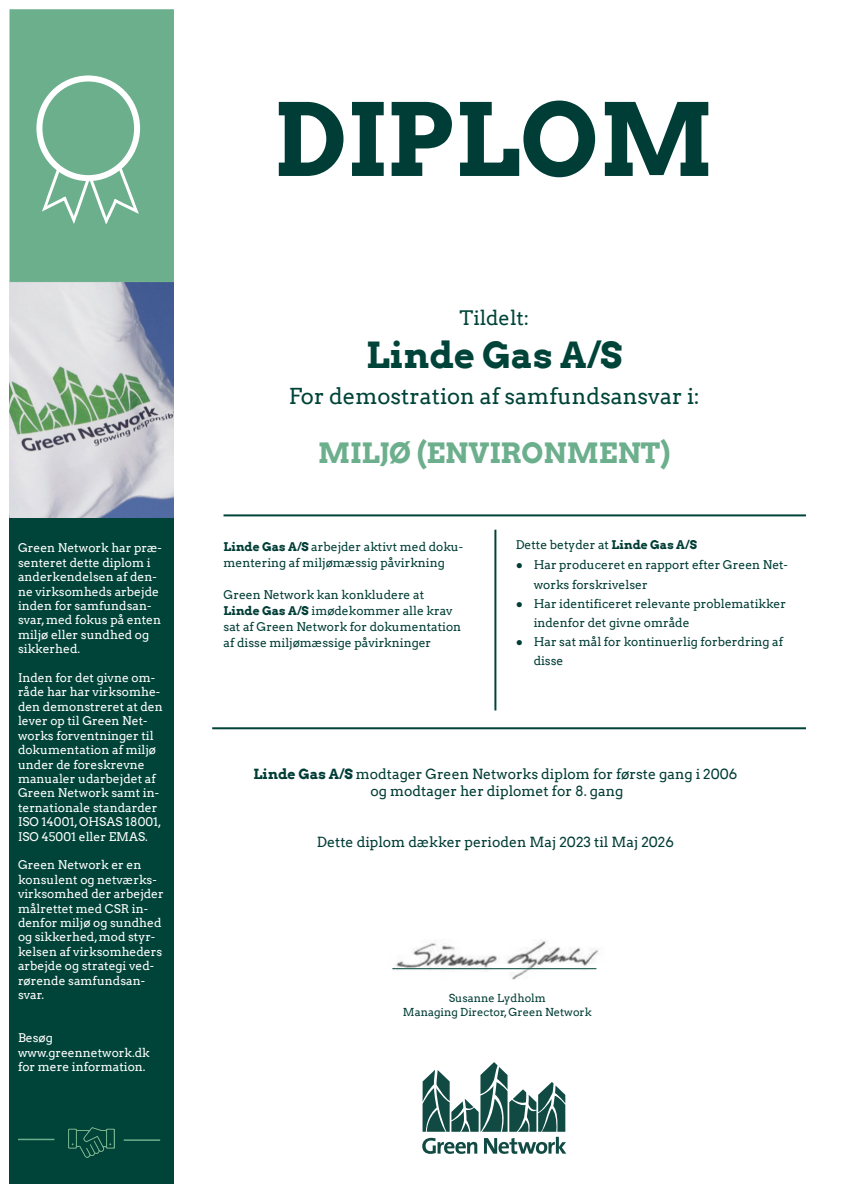
<style>
.page{position:relative;width:842px;height:1191px;background:#fff}
.page>*{position:absolute;margin:0;border:0;box-sizing:border-box;transform-origin:0 0}
.t1{font:700 100px "Arvo";color:#003d36}
.t2{font:700 36px "Arvo";color:#004439}
.t3{font:700 28px "Arvo";color:#6caf8d}
.t4{font:22px "Arvo";color:#004439}
.t5{font:20px "Arvo";color:#004439}
.t6{font:14px "Arvo";color:#003d36}
.t7{font:12px/14.4px "Arvo";color:#fff}
.t8{font:12px/16px "Arvo";color:#003d36}
.t9{font:11px "Arvo";color:#003d36}
.s1{font-weight:700}
.s2{font-family:"Arial"}
</style>
<div class="page">
<hr style="left:494px;top:529px;width:2px;height:181px;background:#004439">
<hr style="left:223px;top:514px;width:583px;height:2px;background:#004439">
<hr style="left:212px;top:727px;width:594px;height:2px;background:#004439">
<svg style="left:422px;top:1062px;width:144px;height:91px"></svg>
<img style="left:392px;top:940px;width:207px;height:40px">
<hr style="left:392px;top:968px;width:204px;height:1px;background:#004439">
<div style="left:10px;top:518px;width:164px;height:665px;background:#004439"></div>
<img style="left:10px;top:282px;width:164px;height:236px">
<div style="left:10px;top:9px;width:164px;height:273px;background:#6caf8d"></div>
<div style="left:36px;top:75px;width:104px;height:106px;border:6px solid #fff;border-radius:50%"></div>
<svg style="left:42px;top:162px;width:97px;height:62px"></svg>
<img style="left:69px;top:1127px;width:46px;height:30px">
<hr style="left:124px;top:1139px;width:36px;height:1px;background:#6caf8d">
<hr style="left:18px;top:1138px;width:36px;height:2px;background:#6caf8d">
<p class="t7" style="left:18px;top:541px;width:145px">Green Network har præ&shy;senteret dette diplom i anderkendelsen af den&shy;ne virksomheds arbejde inden for samfundsan&shy;svar, med fokus på enten miljø eller sundhed og sikkerhed.</p>
<p class="t7" style="left:18px;top:670px;width:146px">Inden for det givne om&shy;råde har har virksomhe&shy;den demonstreret at den lever op til Green Net&shy;works forventninger til dokumentation af miljø under de foreskrevne manualer udarbejdet af<br>Green Network samt in&shy;ternationale standarder</p>
<p class="t7" style="left:18px;top:814px;width:145px">ISO 14001, OHSAS 18001,<br>ISO 45001 eller EMAS.</p>
<p class="t7" style="left:18px;top:858px;width:147px">Green Network er en konsulent og netværks&shy;virksomhed der arbejder målrettet med CSR in&shy;denfor miljø og sundhed og sikkerhed, mod styr&shy;kelsen af virksomheders arbejde og strategi ved&shy;rørende samfundsan&shy;svar.</p>
<p class="t7" style="left:18px;top:1030px;width:36px">Besøg</p>
<p class="t7" style="left:18px;top:1045px;width:133px">www.greennetwork.dk for mere information.</p>
<p class="t1" style="left:275px;top:77px;width:441px">DIPLOM</p>
<p class="t5" style="left:459px;top:306px;width:71px">Tildelt:</p>
<p class="t2" style="left:366px;top:332px;width:257px">Linde Gas A/S</p>
<p class="t4" style="left:289px;top:383px;width:413px">For demostration af samfundsansvar i:</p>
<p class="t3" style="left:318px;top:435px;width:354px">MILJØ (ENVIRONMENT)</p>
<p class="t8" style="left:223px;top:539px;width:241px"><span class="s1">Linde Gas A/S</span> arbejder aktivt med doku&shy;mentering af miljømæssig påvirkning</p>
<p class="t8" style="left:223px;top:587px;width:202px">Green Network kan konkludere at</p>
<p class="t8" style="left:223px;top:603px;width:239px"><span class="s1">Linde Gas A/S</span> imødekommer alle krav sat af Green Network for dokumentation af disse miljømæssige påvirkninger</p>
<p class="t8" style="left:516px;top:536px;width:183px">Dette betyder at <span class="s1">Linde Gas A/S</span></p>
<p class="t8" style="left:534px;top:554px;width:256px;line-height:20px;text-indent:-18px"><span class="s2">●</span> Har produceret en rapport efter Green Net&shy;works forskrivelser</p>
<p class="t8" style="left:534px;top:594px;width:254px;line-height:19px;text-indent:-18px"><span class="s2">●</span> Har identificeret relevante problematikker indenfor det givne område</p>
<p class="t8" style="left:534px;top:632px;width:251px;line-height:19px;text-indent:-18px"><span class="s2">●</span> Har sat mål for kontinuerlig forberdring af disse</p>
<p class="t6" style="left:253px;top:766px;width:485px"><span class="s1">Linde Gas A/S</span> modtager Green Networks diplom for første gang i 2006</p>
<p class="t6" style="left:371px;top:782px;width:254px">og modtager her diplomet for 8. gang</p>
<p class="t6" style="left:317px;top:833px;width:359px">Dette diplom dækker perioden Maj 2023 til Maj 2026</p>
<p class="t9" style="left:449px;top:991px;width:99px">Susanne Lydholm</p>
<p class="t9" style="left:403px;top:1005px;width:190px">Managing Director, Green Network</p>
</div>
